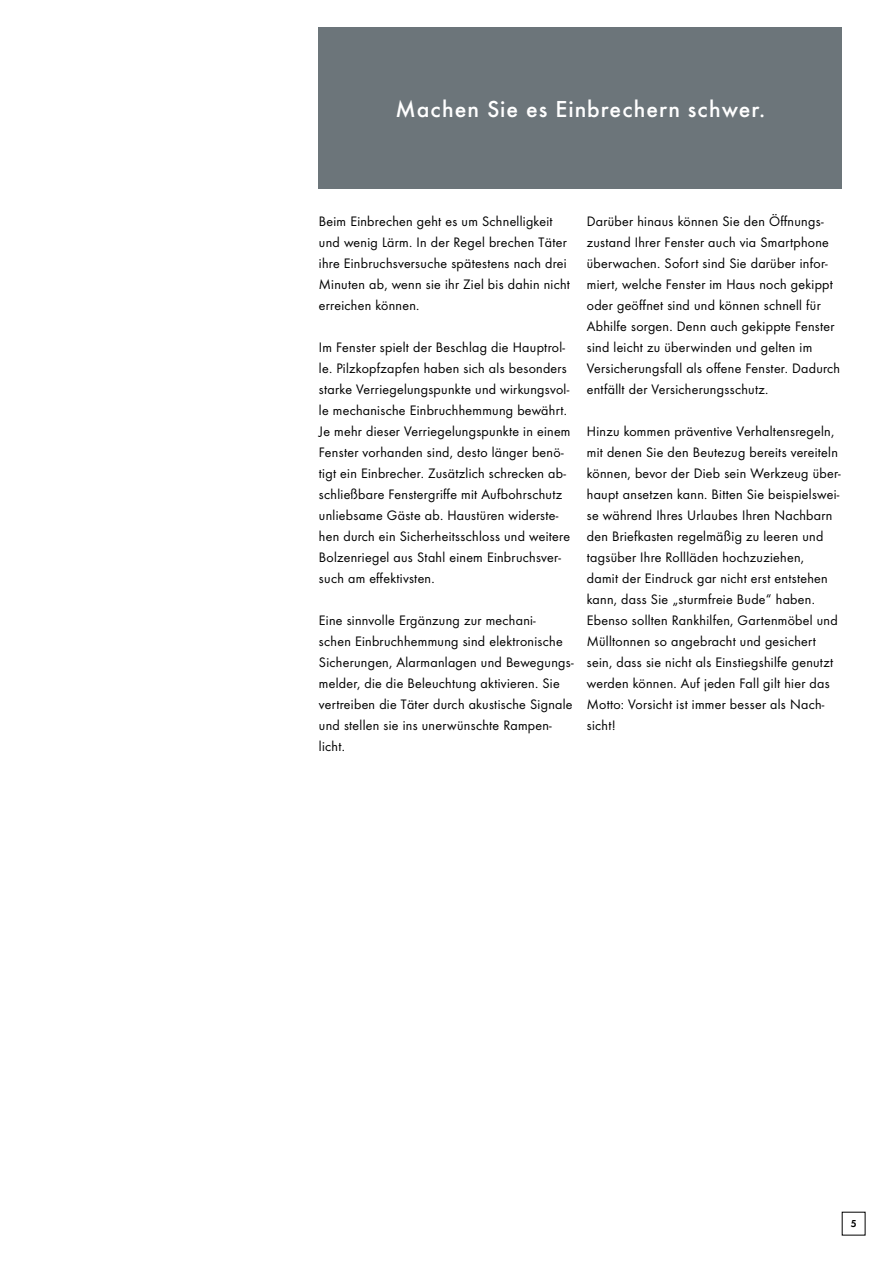
<style>
.page{position:relative;width:893px;height:1263px;background:#fff}
.page>*{position:absolute;margin:0;border:0;box-sizing:border-box;transform-origin:0 0}
.t1{font:500 24px "Futura";letter-spacing:.04em;color:#fff}
.t2{font:14.25px/21px "Futura Boo";letter-spacing:.02em;color:#000}
.t3{font:10.5px "Futura Dem";color:#000}
</style>
<div class="page">
<div style="left:319px;top:28px;width:523px;height:161px;background:#6c757a"></div>
<h1 class="t1" style="left:396px;top:95px;width:371px">Machen Sie es Einbrechern schwer.</h1>
<p class="t2" style="left:319px;top:211px;width:253px">Beim Einbrechen geht es um Schnelligkeit und wenig Lärm. In der Regel brechen Täter ihre Einbruchsversuche spätestens nach drei Minuten ab, wenn sie ihr Ziel bis dahin nicht erreichen können.</p>
<p class="t2" style="left:319px;top:337px;width:253px">Im Fenster spielt der Beschlag die Hauptrol&shy;le. Pilzkopfzapfen haben sich als besonders starke Verriegelungspunkte und wirkungsvol&shy;le mechanische Einbruchhemmung bewährt.<br>Je mehr dieser Verriegelungspunkte in einem Fenster vorhanden sind, desto länger benö&shy;tigt ein Einbrecher. Zusätzlich schrecken ab&shy;schließbare Fenstergriffe mit Aufbohrschutz unliebsame Gäste ab. Haustüren widerste&shy;hen durch ein Sicherheitsschloss und weitere Bolzenriegel aus Stahl einem Einbruchsver&shy;such am effektivsten.</p>
<p class="t2" style="left:319px;top:610px;width:256px">Eine sinnvolle Ergänzung zur mechani-<br>schen Einbruchhemmung sind elektronische Sicherungen, Alarmanlagen und Bewegungs&shy;melder, die die Beleuchtung aktivieren. Sie vertreiben die Täter durch akustische Signale und stellen sie ins unerwünschte Rampen&shy;licht.</p>
<p class="t2" style="left:587px;top:211px;width:255px">Darüber hinaus können Sie den Öffnungs&shy;zustand Ihrer Fenster auch via Smartphone überwachen. Sofort sind Sie darüber infor&shy;miert, welche Fenster im Haus noch gekippt oder geöffnet sind und können schnell für Abhilfe sorgen. Denn auch gekippte Fenster sind leicht zu überwinden und gelten im Versicherungsfall als offene Fenster. Dadurch entfällt der Versicherungsschutz.</p>
<p class="t2" style="left:587px;top:421px;width:255px">Hinzu kommen präventive Verhaltensregeln, mit denen Sie den Beutezug bereits vereiteln können, bevor der Dieb sein Werkzeug über&shy;haupt ansetzen kann. Bitten Sie beispielswei&shy;se während Ihres Urlaubes Ihren Nachbarn den Briefkasten regelmäßig zu leeren und tagsüber Ihre Rollläden hochzuziehen,<br>damit der Eindruck gar nicht erst entstehen kann, dass Sie „sturmfreie Bude“ haben.<br>Ebenso sollten Rankhilfen, Gartenmöbel und Mülltonnen so angebracht und gesichert sein, dass sie nicht als Einstiegshilfe genutzt werden können. Auf jeden Fall gilt hier das Motto: Vorsicht ist immer besser als Nach&shy;sicht!</p>
<p class="t3" style="left:851px;top:1216px;width:7px">5</p>
</div>
